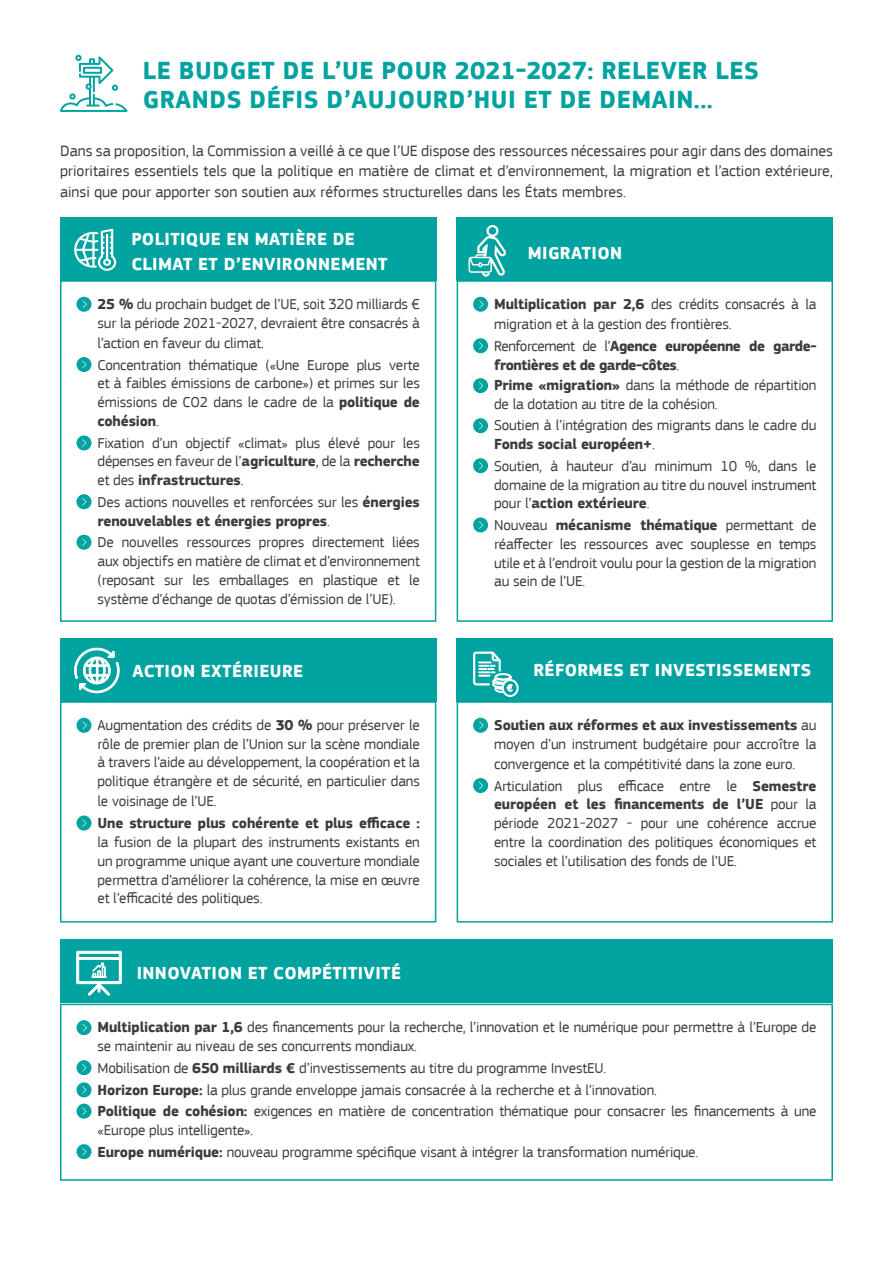
<style>
.page{position:relative;width:893px;height:1263px;background:#fff}
.page>*{position:absolute;margin:0;border:0;box-sizing:border-box;transform-origin:0 0}
.Sub-title_3{font:700 25.5px/28.8px "EC Square Sans Pro";letter-spacing:.02em;color:#00a3a0}
.Sub-title_3-2{font:700 18px/25.5px "EC Square Sans Pro";letter-spacing:.02em;color:#fff}
.bullet-_01{font:15.75px/20.2px "EC Square Sans Pro";color:#3c3c3b;text-align:justify}
.bullet-_01-2{font:15px/18.8px "EC Square Sans Pro";letter-spacing:-.01em;color:#3c3c3b}
.bullet-_01-3{font:700 15px/18.8px "EC Square Sans Pro";letter-spacing:-.03em;color:#3c3c3b}
.s1{font-weight:700}
.s2{font-weight:400}
</style>
<div class="page">
<svg style="left:60px;top:55px;width:68px;height:57px"></svg>
<div style="left:457px;top:217px;width:376px;height:64px;background:#00a3a0"></div>
<svg style="left:469px;top:224px;width:37px;height:53px"></svg>
<div style="left:60px;top:217px;width:376px;height:64px;background:#00a3a0"></div>
<svg style="left:74px;top:229px;width:42px;height:42px"></svg>
<div style="left:76px;top:297px;width:15px;height:15px;background:#00a3a0;border-radius:50%"></div>
<svg style="left:83px;top:300px;width:4px;height:8px"></svg>
<div style="left:76px;top:357px;width:15px;height:15px;background:#00a3a0;border-radius:50%"></div>
<svg style="left:82px;top:361px;width:4px;height:7px"></svg>
<svg style="left:76px;top:435px;width:15px;height:15px"></svg>
<svg style="left:82px;top:439px;width:4px;height:8px"></svg>
<div style="left:76px;top:494px;width:15px;height:15px;background:#00a3a0;border-radius:50%"></div>
<svg style="left:82px;top:498px;width:4px;height:7px"></svg>
<div style="left:76px;top:535px;width:15px;height:15px;background:#00a3a0;border-radius:50%"></div>
<svg style="left:82px;top:538px;width:4px;height:8px"></svg>
<div style="left:60px;top:280px;width:376px;height:342px;border:2px solid #00a3a0"></div>
<div style="left:60px;top:939px;width:773px;height:64px;background:#00a3a0"></div>
<svg style="left:76px;top:951px;width:46px;height:45px"></svg>
<div style="left:76px;top:1020px;width:15px;height:15px;background:#00a3a0;border-radius:50%"></div>
<svg style="left:83px;top:1024px;width:4px;height:7px"></svg>
<div style="left:76px;top:1060px;width:15px;height:15px;background:#00a3a0;border-radius:50%"></div>
<svg style="left:82px;top:1064px;width:4px;height:7px"></svg>
<div style="left:76px;top:1082px;width:15px;height:15px;background:#00a3a0;border-radius:50%"></div>
<svg style="left:82px;top:1086px;width:4px;height:8px"></svg>
<div style="left:76px;top:1104px;width:15px;height:15px;background:#00a3a0;border-radius:50%"></div>
<svg style="left:82px;top:1107px;width:4px;height:8px"></svg>
<div style="left:76px;top:1144px;width:15px;height:15px;background:#00a3a0;border-radius:50%"></div>
<svg style="left:82px;top:1148px;width:4px;height:7px"></svg>
<div style="left:60px;top:1004px;width:773px;height:177px;border:2px solid #00a3a0"></div>
<div style="left:473px;top:297px;width:15px;height:15px;background:#00a3a0;border-radius:50%"></div>
<svg style="left:479px;top:300px;width:5px;height:8px"></svg>
<div style="left:473px;top:338px;width:15px;height:15px;background:#00a3a0;border-radius:50%"></div>
<svg style="left:479px;top:342px;width:4px;height:7px"></svg>
<div style="left:473px;top:378px;width:15px;height:15px;background:#00a3a0;border-radius:50%"></div>
<svg style="left:479px;top:382px;width:4px;height:7px"></svg>
<div style="left:473px;top:418px;width:15px;height:15px;background:#00a3a0;border-radius:50%"></div>
<svg style="left:479px;top:422px;width:4px;height:7px"></svg>
<div style="left:473px;top:458px;width:15px;height:15px;background:#00a3a0;border-radius:50%"></div>
<svg style="left:479px;top:462px;width:4px;height:7px"></svg>
<div style="left:473px;top:517px;width:15px;height:15px;background:#00a3a0;border-radius:50%"></div>
<svg style="left:479px;top:521px;width:4px;height:8px"></svg>
<div style="left:457px;top:280px;width:376px;height:342px;border:2px solid #00a3a0"></div>
<div style="left:457px;top:638px;width:376px;height:64px;background:#00a3a0"></div>
<svg style="left:473px;top:651px;width:45px;height:46px"></svg>
<div style="left:473px;top:718px;width:15px;height:15px;background:#00a3a0;border-radius:50%"></div>
<svg style="left:479px;top:721px;width:5px;height:8px"></svg>
<div style="left:473px;top:778px;width:15px;height:15px;background:#00a3a0;border-radius:50%"></div>
<svg style="left:479px;top:782px;width:4px;height:7px"></svg>
<div style="left:457px;top:701px;width:376px;height:222px;border:2px solid #00a3a0"></div>
<div style="left:60px;top:638px;width:376px;height:64px;background:#00a3a0"></div>
<svg style="left:74px;top:647px;width:46px;height:46px"></svg>
<div style="left:76px;top:718px;width:15px;height:15px;background:#00a3a0;border-radius:50%"></div>
<svg style="left:83px;top:721px;width:4px;height:8px"></svg>
<div style="left:76px;top:815px;width:15px;height:15px;background:#00a3a0;border-radius:50%"></div>
<svg style="left:82px;top:819px;width:4px;height:8px"></svg>
<div style="left:60px;top:701px;width:376px;height:222px;border:2px solid #00a3a0"></div>
<p class="Sub-title_3" style="left:143px;top:57px;width:618px">LE BUDGET DE L’UE POUR 2021-2027: RELEVER LES<br>GRANDS DÉFIS D’AUJOURD’HUI ET DE DEMAIN...</p>
<p class="bullet-_01" style="left:60px;top:141px;width:774px">Dans sa proposition, la Commission a veillé à ce que l’UE dispose des ressources nécessaires pour agir dans des domaines prioritaires essentiels tels que la politique en matière de climat et d’environnement, la migration et l’action extérieure, ainsi que pour apporter son soutien aux réformes structurelles dans les États membres.</p>
<p class="Sub-title_3-2" style="left:131px;top:226px;width:258px">POLITIQUE EN MATIÈRE DE<br>CLIMAT ET D’ENVIRONNEMENT</p>
<p class="bullet-_01-2" style="left:98px;top:295px;width:324px"><span class="s1">25 %</span> du prochain budget de l’UE, soit 320 milliards € sur la période 2021-2027, devraient être consacrés à</p>
<p class="bullet-_01-2" style="left:98px;top:334px;width:168px">l’action en faveur du climat.</p>
<p class="bullet-_01-2" style="left:98px;top:355px;width:324px;text-align:justify">Concentration thématique («Une Europe plus verte et à faibles émissions de carbone») et primes sur les émissions de CO2 dans le cadre de la <span class="s1">politique de cohésion</span>.</p>
<p class="bullet-_01-2" style="left:98px;top:433px;width:324px;text-align:justify">Fixation d’un objectif «climat» plus élevé pour les dépenses en faveur de l’<span class="s1">agriculture</span>, de la <span class="s1">recherche </span>et des <span class="s1">infrastructures</span>.</p>
<p class="bullet-_01-2" style="left:98px;top:493px;width:324px">Des actions nouvelles et renforcées sur les <span class="s1">énergies renouvelables et énergies propres</span>.</p>
<p class="bullet-_01-2" style="left:98px;top:533px;width:324px;text-align:justify">De nouvelles ressources propres directement liées aux objectifs en matière de climat et d’environnement (reposant sur les emballages en plastique et le système d’échange de quotas d’émission de l’UE).</p>
<p class="Sub-title_3-2" style="left:133px;top:659px;width:172px">ACTION EXTÉRIEURE</p>
<p class="bullet-_01-2" style="left:98px;top:716px;width:324px;text-align:justify">Augmentation des crédits de <span class="s1">30 %</span> pour préserver le rôle de premier plan de l’Union sur la scène mondiale à travers l’aide au développement, la coopération et la politique étrangère et de sécurité, en particulier dans</p>
<p class="bullet-_01-2" style="left:98px;top:792px;width:121px">le voisinage de l’UE.</p>
<p class="bullet-_01-2" style="left:98px;top:814px;width:324px;text-align:justify"><span class="s1">Une structure plus cohérente et plus efficace : </span>la fusion de la plupart des instruments existants en un programme unique ayant une couverture mondiale permettra d’améliorer la cohérence, la mise en œuvre et l’efficacité des politiques.</p>
<p class="Sub-title_3-2" style="left:137px;top:960px;width:266px">INNOVATION ET COMPÉTITIVITÉ</p>
<p class="Sub-title_3-2" style="left:528px;top:241px;width:96px">MIGRATION</p>
<p class="bullet-_01-2" style="left:494px;top:294px;width:324px;line-height:20.2px"><span class="s1">Multiplication par 2,6</span> des crédits consacrés à la migration et à la gestion des frontières.</p>
<p class="bullet-_01-3" style="left:494px;top:337px;width:324px"><span class="s2">Renforcement de l’</span>Agence européenne de garde&shy;frontières et de garde-côtes<span class="s2">.</span></p>
<p class="bullet-_01-2" style="left:494px;top:376px;width:324px"><span class="s1">Prime «migration»</span> dans la méthode de répartition de la dotation au titre de la cohésion.</p>
<p class="bullet-_01-2" style="left:494px;top:416px;width:324px">Soutien à l’intégration des migrants dans le cadre du<br><span class="s1">Fonds social européen+</span>.</p>
<p class="bullet-_01-2" style="left:494px;top:457px;width:324px;text-align:justify">Soutien, à hauteur d’au minimum 10 %, dans le domaine de la migration au titre du nouvel instrument pour l’<span class="s1">action extérieure</span>.</p>
<p class="bullet-_01-2" style="left:494px;top:516px;width:324px;text-align:justify">Nouveau <span class="s1">mécanisme thématique</span> permettant de réaffecter les ressources avec souplesse en temps utile et à l’endroit voulu pour la gestion de la migration au sein de l’UE.</p>
<p class="Sub-title_3-2" style="left:533px;top:657px;width:279px">RÉFORMES ET INVESTISSEMENTS</p>
<p class="bullet-_01-2" style="left:494px;top:716px;width:324px"><span class="s1">Soutien aux réformes et aux investissements</span> au moyen d’un instrument budgétaire pour accroître la</p>
<p class="bullet-_01-2" style="left:494px;top:755px;width:303px">convergence et la compétitivité dans la zone euro.</p>
<p class="bullet-_01-2" style="left:494px;top:776px;width:324px;text-align:justify">Articulation plus efficace entre le <span class="s1">Semestre européen et les financements de l’UE</span> pour la période 2021-2027 - pour une cohérence accrue entre la coordination des politiques économiques et sociales et l’utilisation des fonds de l’UE.</p>
<p class="bullet-_01-2" style="left:98px;top:1018px;width:720px"><span class="s1">Multiplication par 1,6</span> des financements pour la recherche, l’innovation et le numérique pour permettre à l’Europe de se maintenir au niveau de ses concurrents mondiaux.</p>
<p class="bullet-_01-2" style="left:98px;top:1059px;width:510px">Mobilisation de <span class="s1">650 milliards €</span> d’investissements au titre du programme InvestEU.</p>
<p class="bullet-_01-2" style="left:98px;top:1080px;width:561px"><span class="s1">Horizon Europe:</span> la plus grande enveloppe jamais consacrée à la recherche et à l’innovation.</p>
<p class="bullet-_01-2" style="left:98px;top:1102px;width:720px"><span class="s1">Politique de cohésion:</span> exigences en matière de concentration thématique pour consacrer les financements à une «Europe plus intelligente».</p>
<p class="bullet-_01-2" style="left:98px;top:1143px;width:602px"><span class="s1">Europe numérique:</span> nouveau programme spécifique visant à intégrer la transformation numérique.</p>
</div>
